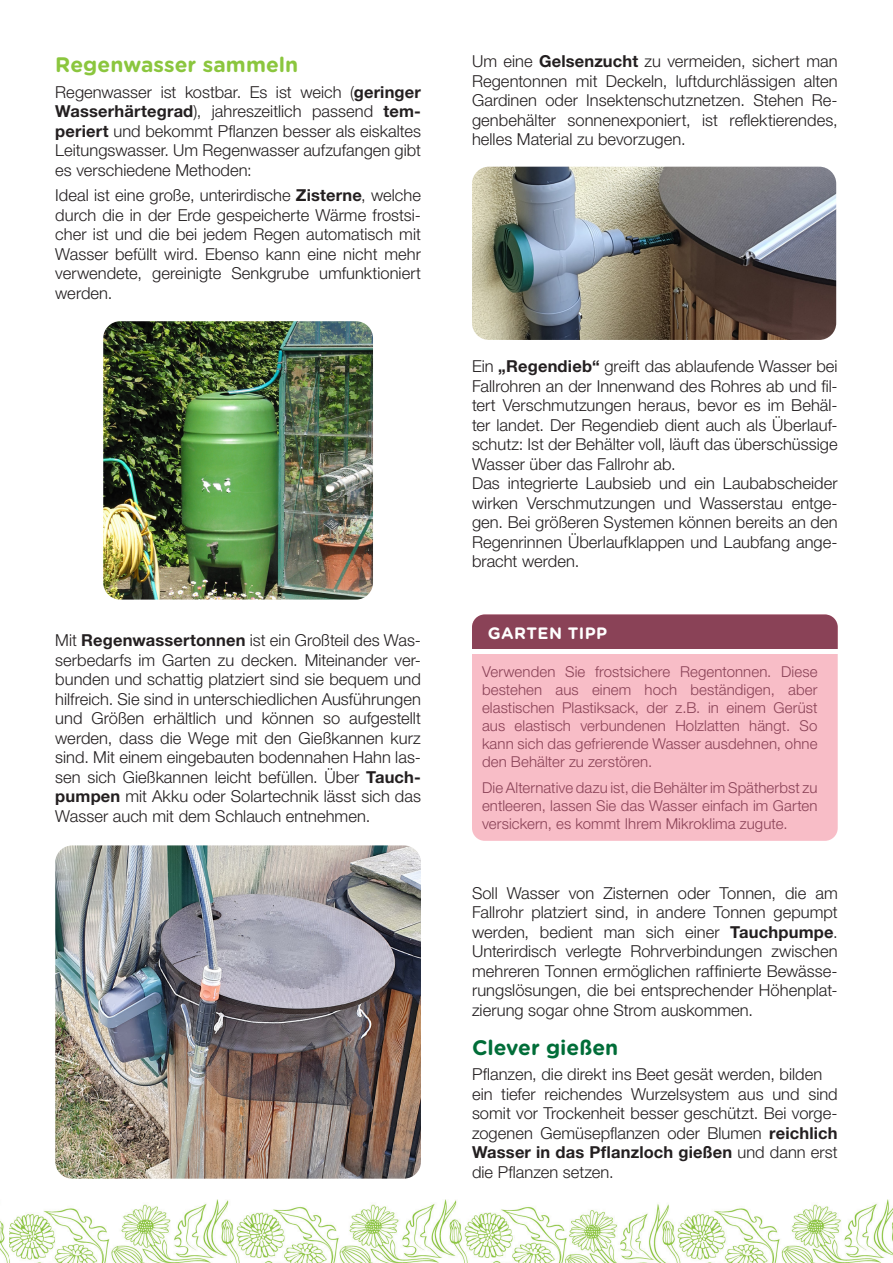
<style>
.page{position:relative;width:893px;height:1263px;background:#fff}
.page>*{position:absolute;margin:0;border:0;box-sizing:border-box;transform-origin:0 0}
._01_Fliesstext{font:700 21px "Gotham Rounded";color:#8bc63e}
._01_Fliesstext-2{font:700 21px "Gotham Rounded";color:#006d38}
._01_Fliesstext-3{font:300 16.5px/19.5px "Helvetica Neue LT Pro";letter-spacing:.005em;color:#231f20;text-align:justify}
.t1{font:700 16.5px "Gotham Rounded";letter-spacing:.02em;color:#fff}
.Infokasten{font:300 15px/18px "Helvetica Neue LT Pro";letter-spacing:.005em;color:#8a4257;text-align:justify}
.s1{font-weight:700}
</style>
<div class="page">
<img style="left:0;top:1199px;width:893px;height:64px">
<img style="left:103px;top:321px;width:270px;height:279px">
<img style="left:55px;top:845px;width:366px;height:334px">
<img style="left:472px;top:167px;width:364px;height:173px">
<div style="left:472px;top:614px;width:366px;height:227px;background:#f8bdc7;border-radius:13px"></div>
<div style="left:472px;top:614px;width:366px;height:35px;background:#8a4257"></div>
<div style="left:472px;top:649px;width:366px;height:5px;background:#fff"></div>
<p class="_01_Fliesstext" style="left:55px;top:49px;width:245px">Regenwasser sammeln</p>
<p class="_01_Fliesstext-3" style="left:55px;top:82px;width:367px">Regenwasser ist kostbar. Es ist weich (<span class="s1">geringer Wasserhärtegrad</span>), jahreszeitlich passend <span class="s1">tem&shy;periert</span> und bekommt Pflanzen besser als eiskaltes Leitungswasser. Um Regenwasser aufzufangen gibt es verschiedene Methoden:</p>
<p class="_01_Fliesstext-3" style="left:55px;top:185px;width:367px">Ideal ist eine große, unterirdische <span class="s1">Zisterne</span>, welche durch die in der Erde gespeicherte Wärme frostsi&shy;cher ist und die bei jedem Regen automatisch mit Wasser befüllt wird. Ebenso kann eine nicht mehr verwendete, gereinigte Senkgrube umfunktioniert werden.</p>
<p class="_01_Fliesstext-3" style="left:55px;top:630px;width:367px">Mit <span class="s1">Regenwassertonnen</span> ist ein Großteil des Was&shy;serbedarfs im Garten zu decken. Miteinander ver&shy;bunden und schattig platziert sind sie bequem und hilfreich. Sie sind in unterschiedlichen Ausführungen und Größen erhältlich und können so aufgestellt werden, dass die Wege mit den Gießkannen kurz sind. Mit einem eingebauten bodennahen Hahn las&shy;sen sich Gießkannen leicht befüllen. Über <span class="s1">Tauch&shy;pumpen</span> mit Akku oder Solartechnik lässt sich das Wasser auch mit dem Schlauch entnehmen.</p>
<p class="_01_Fliesstext-3" style="left:472px;top:51px;width:367px">Um eine <span class="s1">Gelsenzucht</span> zu vermeiden, sichert man Regentonnen mit Deckeln, luftdurchlässigen alten Gardinen oder Insektenschutznetzen. Stehen Re&shy;genbehälter sonnenexponiert, ist reflektierendes, helles Material zu bevorzugen.</p>
<p class="_01_Fliesstext-3" style="left:472px;top:356px;width:367px">Ein <span class="s1">„Regendieb“</span> greift das ablaufende Wasser bei Fallrohren an der Innenwand des Rohres ab und fil&shy;tert Verschmutzungen heraus, bevor es im Behäl&shy;ter landet. Der Regendieb dient auch als Überlauf&shy;schutz: Ist der Behälter voll, läuft das überschüssige Wasser über das Fallrohr ab.</p>
<p class="_01_Fliesstext-3" style="left:472px;top:473px;width:367px">Das integrierte Laubsieb und ein Laubabscheider wirken Verschmutzungen und Wasserstau entge&shy;gen. Bei größeren Systemen können bereits an den Regenrinnen Überlaufklappen und Laubfang ange&shy;bracht werden.</p>
<p class="t1" style="left:488px;top:621px;width:121px">GARTEN TIPP</p>
<p class="Infokasten" style="left:482px;top:662px;width:337px">Verwenden Sie frostsichere Regentonnen. Diese bestehen aus einem hoch beständigen, aber elastischen Plastiksack, der z.B. in einem Gerüst aus elastisch verbundenen Holzlatten hängt. So kann sich das gefrierende Wasser ausdehnen, ohne den Behälter zu zerstören.</p>
<p class="Infokasten" style="left:482px;top:778px;width:337px">Die Alternative dazu ist, die Behälter im Spätherbst zu entleeren, lassen Sie das Wasser einfach im Garten versickern, es kommt Ihrem Mikroklima zugute.</p>
<p class="_01_Fliesstext-3" style="left:472px;top:883px;width:367px">Soll Wasser von Zisternen oder Tonnen, die am Fallrohr platziert sind, in andere Tonnen gepumpt werden, bedient man sich einer <span class="s1">Tauchpumpe</span>.<br>Unterirdisch verlegte Rohrverbindungen zwischen mehreren Tonnen ermöglichen raffinierte Bewässe&shy;rungslösungen, die bei entsprechender Höhenplat&shy;zierung sogar ohne Strom auskommen.</p>
<p class="_01_Fliesstext-2" style="left:472px;top:1032px;width:148px">Clever gießen</p>
<p class="_01_Fliesstext-3" style="left:472px;top:1064px;width:352px">Pflanzen, die direkt ins Beet gesät werden, bilden</p>
<p class="_01_Fliesstext-3" style="left:472px;top:1084px;width:367px">ein tiefer reichendes Wurzelsystem aus und sind somit vor Trockenheit besser geschützt. Bei vorge&shy;zogenen Gemüsepflanzen oder Blumen <span class="s1">reichlich Wasser in das Pflanzloch gießen</span> und dann erst die Pflanzen setzen.</p>
</div>
